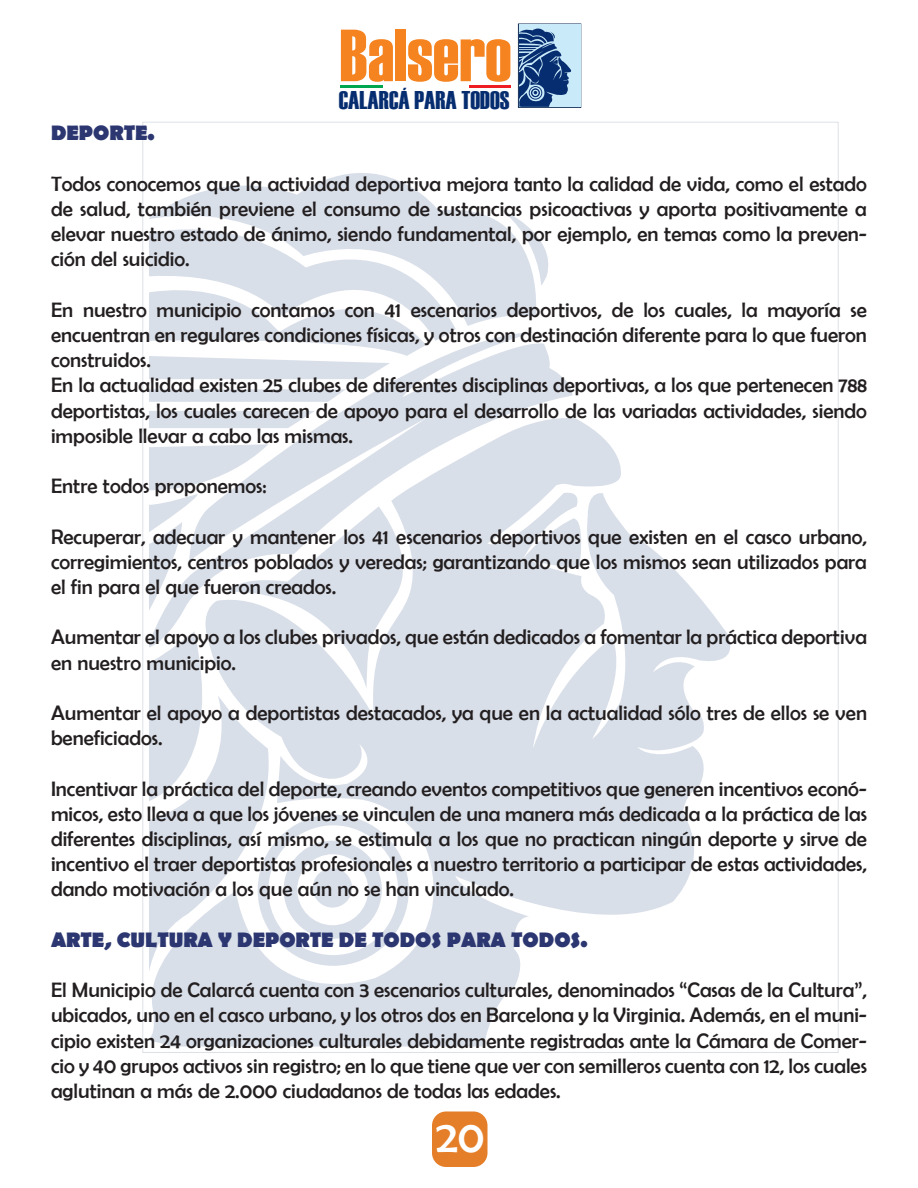
<style>
.page{position:relative;width:918px;height:1188px;background:#fff}
.page>*{position:absolute;margin:0;border:0;box-sizing:border-box;transform-origin:0 0}
.t1{font:73.65px "Haettenschweiler";color:#f58320}
.t2{font:44.7px "Berlin Sans FB";color:#fff}
.t3{font:25.65px "Haettenschweiler";color:#062d6f}
.t4{font:21px/25.2px "Berlin Sans FB";color:#231f20;text-align:justify}
.t5{font:700 21px "Berlin Sans FB";color:#2c3771}
</style>
<div class="page">
<svg style="left:149px;top:418px;width:582px;height:629px;fill:#d9dfe9"></svg>
<svg style="left:149px;top:332px;width:424px;height:316px;fill:#d9dfe9"></svg>
<svg style="left:152px;top:173px;width:396px;height:153px;fill:#d9dfe9"></svg>
<svg style="left:149px;top:216px;width:307px;height:163px"></svg>
<svg style="left:149px;top:389px;width:197px;height:13px;background:#dce1ea"></svg>
<svg style="left:149px;top:411px;width:166px;height:17px;background:#dce1ea"></svg>
<svg style="left:149px;top:444px;width:269px;height:528px"></svg>
<div style="left:313px;top:868px;width:39px;height:40px;background:#d9dfe9;border-radius:50%"></div>
<hr style="left:468px;top:85px;width:43px;height:2px;background:#ee1d23">
<hr style="left:426px;top:85px;width:43px;height:2px;background:#fff">
<hr style="left:340px;top:85px;width:43px;height:2px;background:#00a54f">
<div style="left:518px;top:24px;width:63px;height:84px;border:1px solid #143057"></div>
<div style="left:519px;top:25px;width:61px;height:82px;background:#c9eaf9"></div>
<svg style="left:519px;top:28px;width:53px;height:79px"></svg>
<div style="left:432px;top:1112px;width:56px;height:55px;background:#e57e28;border-radius:14px"></div>
<h1 class="t1" style="left:340px;top:5px;width:173px">Balsero</h1>
<p class="t3" style="left:339px;top:82px;width:172px">CALARCÁ PARA TODOS</p>
<p class="t5" style="left:51px;top:121px;width:105px">DEPORTE.</p>
<p class="t4" style="left:51px;top:171px;width:818px">Todos conocemos que la actividad deportiva mejora tanto la calidad de vida, como el estado de salud, también previene el consumo de sustancias psicoactivas y aporta positivamente a elevar nuestro estado de ánimo, siendo fundamental, por ejemplo, en temas como la preven&shy;ción del suicidio.</p>
<p class="t4" style="left:51px;top:297px;width:818px;text-align:left">En nuestro municipio contamos con 41 escenarios deportivos, de los cuales, la mayoría se encuentran en regulares condiciones físicas, y otros con destinación diferente para lo que fueron construidos.<br>En la actualidad existen 25 clubes de diferentes disciplinas deportivas, a los que pertenecen 788 deportistas, los cuales carecen de apoyo para el desarrollo de las variadas actividades, siendo imposible llevar a cabo las mismas.</p>
<p class="t4" style="left:51px;top:473px;width:217px">Entre todos proponemos:</p>
<p class="t4" style="left:51px;top:524px;width:818px">Recuperar, adecuar y mantener los 41 escenarios deportivos que existen en el casco urbano, corregimientos, centros poblados y veredas; garantizando que los mismos sean utilizados para el fin para el que fueron creados.</p>
<p class="t4" style="left:51px;top:625px;width:818px">Aumentar el apoyo a los clubes privados, que están dedicados a fomentar la práctica deportiva en nuestro municipio.</p>
<p class="t4" style="left:51px;top:700px;width:818px">Aumentar el apoyo a deportistas destacados, ya que en la actualidad sólo tres de ellos se ven beneficiados.</p>
<p class="t4" style="left:51px;top:776px;width:818px">Incentivar la práctica del deporte, creando eventos competitivos que generen incentivos econó&shy;micos, esto lleva a que los jóvenes se vinculen de una manera más dedicada a la práctica de las diferentes disciplinas, así mismo, se estimula a los que no practican ningún deporte y sirve de incentivo el traer deportistas profesionales a nuestro territorio a participar de estas actividades, dando motivación a los que aún no se han vinculado.</p>
<p class="t5" style="left:51px;top:928px;width:538px">ARTE, CULTURA Y DEPORTE DE TODOS PARA TODOS.</p>
<p class="t4" style="left:51px;top:977px;width:818px">El Municipio de Calarcá cuenta con 3 escenarios culturales, denominados “Casas de la Cultura”, ubicados, uno en el casco urbano, y los otros dos en Barcelona y la Virginia. Además, en el muni&shy;cipio existen 24 organizaciones culturales debidamente registradas ante la Cámara de Comer&shy;cio y 40 grupos activos sin registro; en lo que tiene que ver con semilleros cuenta con 12, los cuales aglutinan a más de 2.000 ciudadanos de todas las edades.</p>
<h2 class="t2" style="left:436px;top:1112px;width:50px">20</h2>
</div>
